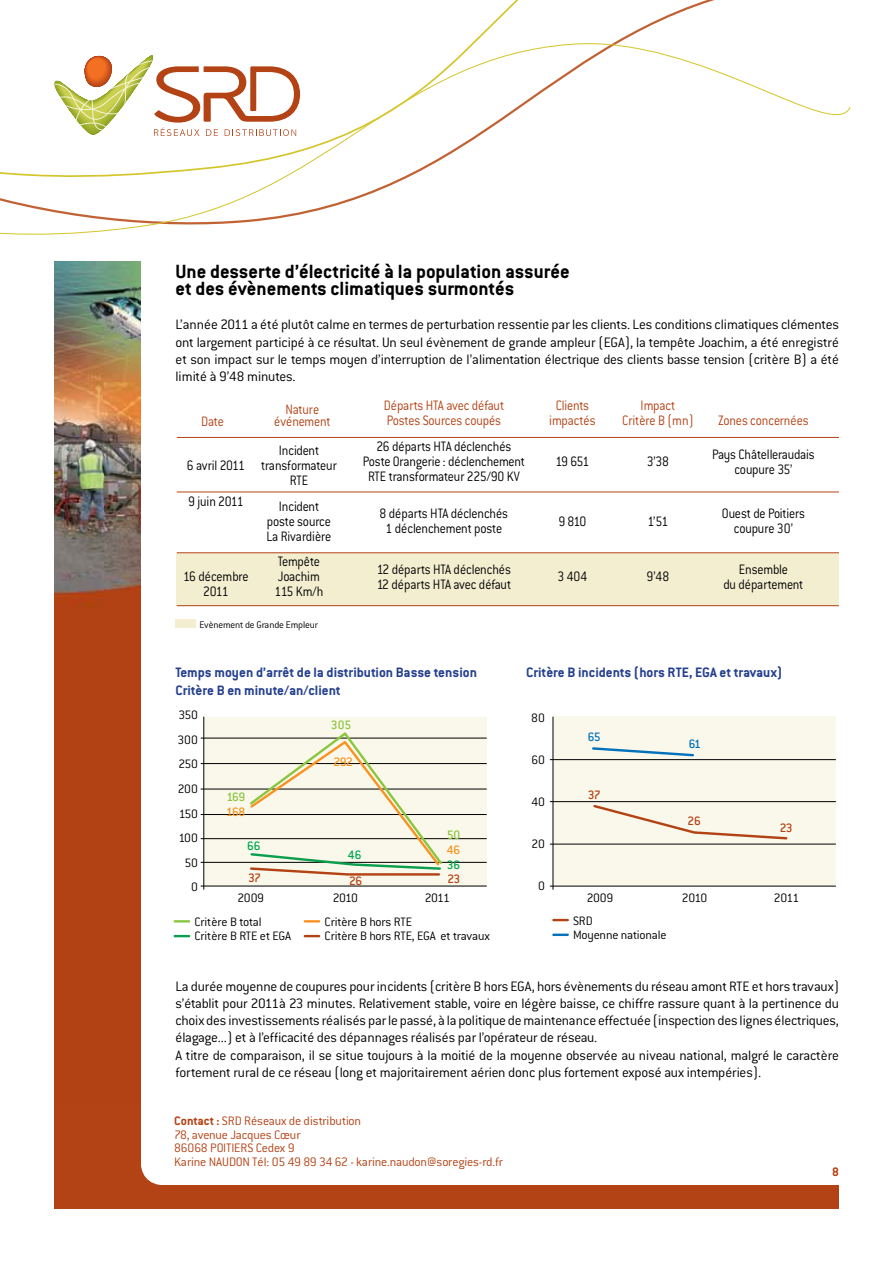
<style>
.page{position:relative;width:893px;height:1263px;background:#fff}
.page>*{position:absolute;margin:0;border:0;box-sizing:border-box;transform-origin:0 0}
.t1{font:700 21px/17.2px "Conduit ITC";color:#000}
.t2{font:300 15px/17.2px "Conduit ITC";letter-spacing:-.015em;color:#000;text-align:justify}
.t3{font:300 15px/15px "Conduit ITC";letter-spacing:-.015em;color:#000;text-align:center;scale:.9 1}
.t4{font:700 15px/17.2px "Conduit ITC";color:#25408f}
.t5{font:300 15px/15px "Conduit ITC";letter-spacing:-.01em;color:#b34215;text-align:center;scale:.9 1}
.t6{font:300 13.5px/13.5px "Conduit ITC";letter-spacing:-.015em;color:#b34215}
.t7{font:700 13.5px "Conduit ITC";color:#b34215}
.t8{font:300 13.35px/24.6px "Conduit ITC";letter-spacing:-.015em;color:#000}
.t9{font:500 13.35px "Conduit ITC";letter-spacing:-.06em;color:#b34215}
.t10{font:500 13.35px "Conduit ITC";letter-spacing:-.015em;color:#8dc640}
.t11{font:500 13.35px "Conduit ITC";letter-spacing:-.025em;color:#f7941e}
.t12{font:500 13.35px "Conduit ITC";color:#00a651}
.t13{font:500 13.35px "Conduit ITC";color:#0072bc}
.t14{font:300 10.5px "Conduit ITC";letter-spacing:-.015em;color:#000}
.s1{font-weight:700}
</style>
<div class="page">
<div style="left:54px;top:1185px;width:785px;height:24px;background:#b34215"></div>
<div style="left:54px;top:261px;width:86px;height:930px;background:#b34215"></div>
<img style="left:54px;top:274px;width:86px;height:332px">
<svg style="left:140px;top:1157px;width:20px;height:28px"></svg>
<div style="left:177px;top:553px;width:662px;height:52px;background:#f4eed1"></div>
<hr style="left:177px;top:437px;width:662px;height:1px;background:#b34215">
<hr style="left:177px;top:491px;width:662px;height:1px;background:#b34215">
<hr style="left:177px;top:552px;width:662px;height:1px;background:#b34215">
<hr style="left:177px;top:605px;width:662px;height:1px;background:#b34215">
<div style="left:176px;top:619px;width:20px;height:9px;background:#f4eed1"></div>
<div style="left:204px;top:717px;width:282px;height:169px;background:#faf8ea"></div>
<hr style="left:204px;top:717px;width:1px;height:173px;background:#000">
<hr style="left:201px;top:886px;width:286px;height:1px;background:#000">
<hr style="left:201px;top:862px;width:286px;height:1px;background:#000">
<hr style="left:201px;top:838px;width:286px;height:1px;background:#000">
<hr style="left:201px;top:814px;width:286px;height:1px;background:#000">
<hr style="left:201px;top:789px;width:286px;height:1px;background:#000">
<hr style="left:201px;top:763px;width:286px;height:1px;background:#000">
<hr style="left:201px;top:738px;width:286px;height:1px;background:#000">
<svg style="left:248px;top:732px;width:196px;height:144px"></svg>
<svg style="left:175px;top:920px;width:14px;height:2px"></svg>
<svg style="left:175px;top:935px;width:14px;height:2px"></svg>
<svg style="left:305px;top:920px;width:14px;height:2px"></svg>
<svg style="left:305px;top:935px;width:14px;height:2px"></svg>
<div style="left:553px;top:716px;width:282px;height:170px;background:#faf8ea"></div>
<hr style="left:553px;top:717px;width:1px;height:173px;background:#000">
<hr style="left:550px;top:886px;width:286px;height:1px;background:#000">
<hr style="left:550px;top:844px;width:286px;height:1px;background:#000">
<hr style="left:550px;top:801px;width:286px;height:1px;background:#000">
<hr style="left:550px;top:759px;width:286px;height:1px;background:#000">
<svg style="left:592px;top:747px;width:102px;height:10px"></svg>
<svg style="left:593px;top:805px;width:195px;height:35px"></svg>
<svg style="left:553px;top:919px;width:15px;height:2px"></svg>
<hr style="left:553px;top:933px;width:15px;height:3px;background:#0072bc">
<svg style="left:0;top:210px;width:320px;height:64px"></svg>
<svg style="left:0;top:0;width:851px;height:210px"></svg>
<h1 class="t1" style="left:175px;top:262px;width:396px">Une desserte d’électricité à la population assurée et des évènements climatiques surmontés</h1>
<p class="t2" style="left:175px;top:316px;width:665px">L’année 2011 a été plutôt calme en termes de perturbation ressentie par les clients. Les conditions climatiques clémentes ont largement participé à ce résultat. Un seul évènement de grande ampleur (EGA), la tempête Joachim, a été enregistré et son impact sur le temps moyen d’interruption de l’alimentation électrique des clients basse tension (critère B) a été limité à 9’48 minutes.</p>
<p class="t5" style="left:201px;top:413px;width:27px">Date</p>
<p class="t5" style="left:274px;top:403px;width:64px;line-height:12px">Nature événement</p>
<p class="t5" style="left:384px;top:398px;width:135px;text-align:left">Départs HTA avec défaut<br>Postes Sources coupés</p>
<p class="t5" style="left:622px;top:398px;width:81px">Impact<br>Critère B (mn)</p>
<p class="t5" style="left:549px;top:398px;width:53px">Clients impactés</p>
<p class="t3" style="left:187px;top:458px;width:66px">6 avril 2011</p>
<p class="t3" style="left:261px;top:443px;width:85px">Incident transformateur<br>RTE</p>
<p class="t3" style="left:188px;top:494px;width:63px">9 juin 2011</p>
<p class="t3" style="left:266px;top:499px;width:74px">Incident poste source<br>La Rivardière</p>
<p class="t3" style="left:183px;top:569px;width:74px">16 décembre<br>2011</p>
<p class="t3" style="left:275px;top:554px;width:56px;text-align:left">Tempête<br>Joachim<br>115 Km/h</p>
<p class="t14" style="left:200px;top:619px;width:120px">Evènement de Grande Empleur</p>
<p class="t3" style="left:363px;top:439px;width:182px">26 départs HTA déclenchés<br>Poste Orangerie : déclenchement<br>RTE transformateur 225/90 KV</p>
<p class="t3" style="left:380px;top:506px;width:144px">8 départs HTA déclenchés<br>1 déclenchement poste</p>
<p class="t3" style="left:377px;top:562px;width:151px;text-align:left">12 départs HTA déclenchés<br>12 départs HTA avec défaut</p>
<p class="t3" style="left:555px;top:454px;width:39px">19 651</p>
<p class="t3" style="left:558px;top:514px;width:33px">9 810</p>
<p class="t3" style="left:557px;top:569px;width:34px">3 404</p>
<p class="t3" style="left:647px;top:454px;width:26px">3’38</p>
<p class="t3" style="left:647px;top:514px;width:25px">1’51</p>
<p class="t3" style="left:646px;top:569px;width:27px">9’48</p>
<p class="t5" style="left:718px;top:413px;width:102px">Zones concernées</p>
<p class="t3" style="left:712px;top:446px;width:116px">Pays Châtelleraudais coupure 35’</p>
<p class="t3" style="left:722px;top:506px;width:94px">Ouest de Poitiers coupure 30’</p>
<p class="t3" style="left:723px;top:562px;width:90px">Ensemble<br>du département</p>
<p class="t4" style="left:175px;top:664px;width:303px">Temps moyen d’arrêt de la distribution Basse tension<br>Critère B en minute/an/client</p>
<p class="t4" style="left:526px;top:664px;width:257px">Critère B incidents (hors RTE, EGA et travaux)</p>
<p class="t8" style="left:177px;top:703px;width:22px;text-align:right">350<br>300<br>250<br>200<br>150<br>100<br>50<br>0</p>
<p class="t10" style="left:331px;top:717px;width:22px">305</p>
<p class="t11" style="left:333px;top:754px;width:21px">292</p>
<p class="t10" style="left:226px;top:789px;width:20px">169</p>
<p class="t11" style="left:226px;top:804px;width:21px">168</p>
<p class="t10" style="left:447px;top:827px;width:15px">50</p>
<p class="t11" style="left:447px;top:842px;width:15px">46</p>
<p class="t12" style="left:247px;top:838px;width:15px">66</p>
<p class="t9" style="left:248px;top:870px;width:14px">37</p>
<p class="t9" style="left:349px;top:873px;width:15px">26</p>
<p class="t9" style="left:448px;top:872px;width:14px">23</p>
<p class="t8" style="left:194px;top:914px;width:98px;line-height:14.4px">Critère B total<br>Critère B RTE et EGA</p>
<p class="t8" style="left:324px;top:914px;width:167px;line-height:14.4px">Critère B hors RTE<br>Critère B hors RTE, EGA et travaux</p>
<p class="t12" style="left:348px;top:847px;width:15px">46</p>
<p class="t12" style="left:447px;top:857px;width:15px">36</p>
<p class="t8" style="left:237px;top:886px;width:28px">2009</p>
<p class="t8" style="left:333px;top:886px;width:27px">2010</p>
<p class="t8" style="left:425px;top:886px;width:27px">2011</p>
<p class="t8" style="left:531px;top:705px;width:15px">80</p>
<p class="t8" style="left:531px;top:747px;width:15px">60</p>
<p class="t8" style="left:531px;top:789px;width:15px">40</p>
<p class="t8" style="left:532px;top:831px;width:15px">20</p>
<p class="t8" style="left:538px;top:873px;width:8px">0</p>
<p class="t13" style="left:588px;top:730px;width:14px">65</p>
<p class="t9" style="left:588px;top:787px;width:14px">37</p>
<p class="t13" style="left:689px;top:736px;width:14px">61</p>
<p class="t9" style="left:688px;top:813px;width:15px">26</p>
<p class="t9" style="left:780px;top:820px;width:14px">23</p>
<p class="t8" style="left:587px;top:886px;width:28px">2009</p>
<p class="t8" style="left:682px;top:886px;width:27px">2010</p>
<p class="t8" style="left:774px;top:886px;width:27px">2011</p>
<p class="t8" style="left:573px;top:913px;width:95px;line-height:14.4px">SRD<br>Moyenne nationale</p>
<p class="t2" style="left:175px;top:977px;width:665px;text-align:left">La durée moyenne de coupures pour incidents (critère B hors EGA, hors évènements du réseau amont RTE et hors travaux) s’établit pour 2011à 23 minutes. Relativement stable, voire en légère baisse, ce chiffre rassure quant à la pertinence du choix des investissements réalisés par le passé, à la politique de maintenance effectuée (inspection des lignes électriques, élagage...) et à l’efficacité des dépannages réalisés par l’opérateur de réseau.<br>A titre de comparaison, il se situe toujours à la moitié de la moyenne observée au niveau national, malgré le caractère fortement rural de ce réseau (long et majoritairement aérien donc plus fortement exposé aux intempéries).</p>
<p class="t6" style="left:174px;top:1114px;width:330px"><span class="s1">Contact :</span> SRD Réseaux de distribution<br>78, avenue Jacques Cœur<br>86068 POITIERS Cedex 9<br>Karine NAUDON Tél: 05 49 89 34 62 - karine.naudon@soregies-rd.fr</p>
<p class="t7" style="left:832px;top:1164px;width:8px">8</p>
</div>
